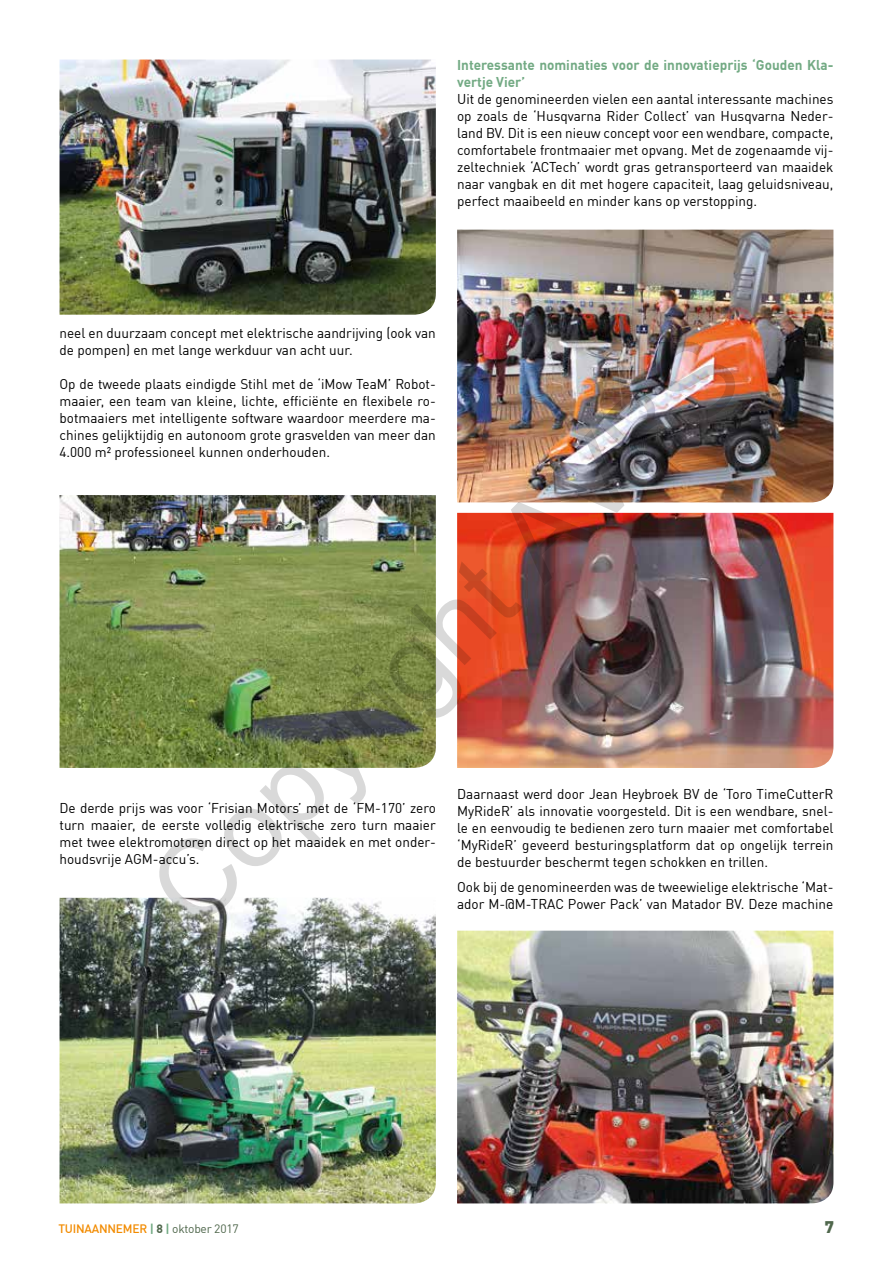
<style>
.page{position:relative;width:893px;height:1263px;background:#fff}
.page>*{position:absolute;margin:0;border:0;box-sizing:border-box;transform-origin:0 0}
.t1{font:108px "Arial";color:rgb(0 0 0/.15)}
.t2{font:900 16.5px "DIN Offc Pro";color:#4f674c}
.t3{font:13.95px/17px "DIN Offc Pro";color:#000;text-align:justify}
.t4{font:700 13.95px/17px "DIN Offc Pro";color:#73aa84}
.t5{font:500 12px "DIN Offc Pro";letter-spacing:-.02em;color:#f28b00}
.s1{font-weight:700;color:#73aa84}
.s2{font-weight:700;color:#4f674c}
.s3{font-weight:400;color:#4f674c}
</style>
<div class="page">
<img style="left:60px;top:60px;width:376px;height:255px">
<img style="left:60px;top:495px;width:376px;height:273px">
<img style="left:60px;top:898px;width:376px;height:305px">
<img style="left:457px;top:230px;width:376px;height:272px">
<img style="left:457px;top:931px;width:376px;height:272px">
<img style="left:457px;top:513px;width:376px;height:255px">
<p class="t4" style="left:457px;top:55px;width:378px">Interessante nominaties voor de innovatieprijs ‘Gouden Kla&shy;vertje Vier’</p>
<p class="t3" style="left:457px;top:89px;width:378px">Uit de genomineerden vielen een aantal interessante machines op zoals de ‘Husqvarna Rider Collect’ van Husqvarna Neder&shy;land BV. Dit is een nieuw concept voor een wendbare, compacte, comfortabele frontmaaier met opvang. Met de zogenaamde vij&shy;zeltechniek ‘ACTech’ wordt gras getransporteerd van maaidek naar vangbak en dit met hogere capaciteit, laag geluidsniveau, perfect maaibeeld en minder kans op verstopping.</p>
<p class="t3" style="left:60px;top:323px;width:378px">neel en duurzaam concept met elektrische aandrijving (ook van de pompen) en met lange werkduur van acht uur.</p>
<p class="t3" style="left:60px;top:374px;width:378px">Op de tweede plaats eindigde Stihl met de ‘iMow TeaM’ Robot&shy;maaier, een team van kleine, lichte, efficiënte en flexibele ro&shy;botmaaiers met intelligente software waardoor meerdere ma&shy;chines gelijktijdig en autonoom grote grasvelden van meer dan 4.000 m² professioneel kunnen onderhouden.</p>
<h1 class="t1" style="left:120px;top:856px;width:782px;rotate:-45deg">Copyright AVBS</h1>
<p class="t3" style="left:457px;top:784px;width:378px">Daarnaast werd door Jean Heybroek BV de ‘Toro TimeCutterR MyRideR’ als innovatie voorgesteld. Dit is een wendbare, snel&shy;le en eenvoudig te bedienen zero turn maaier met comfortabel ‘MyRideR’ geveerd besturingsplatform dat op ongelijk terrein de bestuurder beschermt tegen schokken en trillen.</p>
<p class="t3" style="left:457px;top:877px;width:378px">Ook bij de genomineerden was de tweewielige elektrische ‘Mat-</p>
<p class="t3" style="left:60px;top:798px;width:378px">De derde prijs was voor ‘Frisian Motors’ met de ‘FM-170’ zero turn maaier, de eerste volledig elektrische zero turn maaier met twee elektromotoren direct op het maaidek en met onder&shy;houdsvrije AGM-accu’s.</p>
<p class="t3" style="left:457px;top:894px;width:378px">ador M-@M-TRAC Power Pack’ van Matador BV. Deze machine</p>
<p class="t5" style="left:58px;top:1218px;width:182px">TUINAANNEMER <span class="s1">|</span> <span class="s2">8</span> <span class="s1">|</span> <span class="s3">oktober 2017</span></p>
<p class="t2" style="left:825px;top:1212px;width:11px">7</p>
</div>
